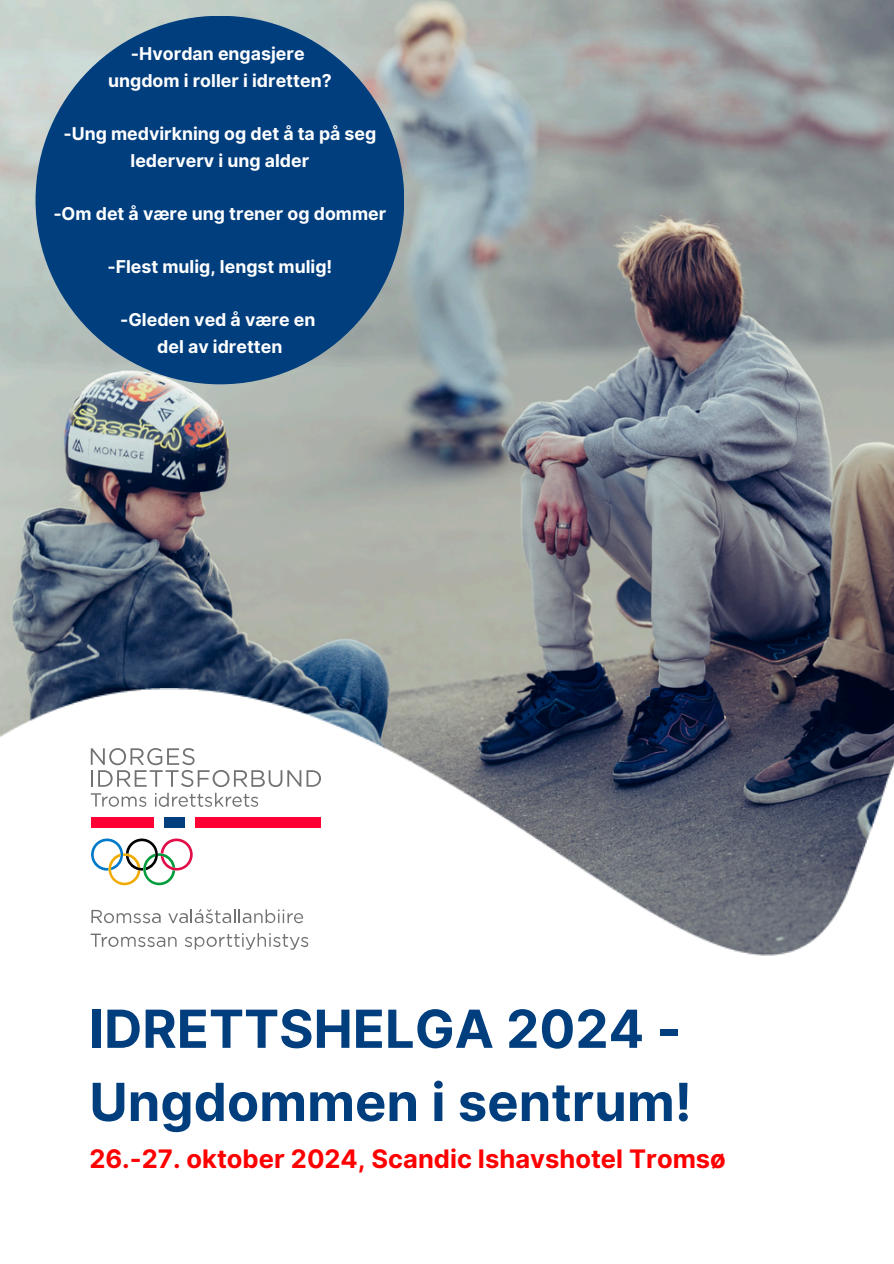
<style>
.page{position:relative;width:894px;height:1264px;background:#fff}
.page>*{position:absolute;margin:0;border:0;box-sizing:border-box;transform-origin:0 0}
.t1{font:700 52.5px/73.2px "Inter";color:#003e7e}
.t2{font:700 25.5px "Inter";color:#f00}
.t3{font:700 17.7px/26.5px "Inter";color:#fff;text-align:center}
</style>
<div class="page">
<img style="left:0;top:0;width:893px;height:688px">
<img style="left:0;top:688px;width:893px;height:268px">
<div style="left:36px;top:16px;width:368px;height:368px;background:#003e7e;border-radius:50%"></div>
<div style="left:152px;top:817px;width:44px;height:11px;background:#fff"></div>
<div style="left:91px;top:817px;width:63px;height:11px;background:#ff0035"></div>
<div style="left:195px;top:817px;width:126px;height:11px;background:#ff0035"></div>
<div style="left:164px;top:817px;width:20px;height:11px;background:#003e7e"></div>
<svg style="left:91px;top:748px;width:230px;height:59px"></svg>
<svg style="left:91px;top:909px;width:70px;height:14px"></svg>
<svg style="left:168px;top:909px;width:135px;height:14px"></svg>
<svg style="left:91px;top:933px;width:85px;height:14px"></svg>
<svg style="left:185px;top:933px;width:123px;height:16px"></svg>
<svg style="left:91px;top:838px;width:102px;height:47px"></svg>
<p class="t3" style="left:131px;top:41px;width:175px">-Hvordan engasjere</p>
<p class="t3" style="left:108px;top:67px;width:225px">ungdom i roller i idretten?</p>
<p class="t3" style="left:63px;top:120px;width:314px">-Ung medvirkning og det å ta på seg lederverv i ung alder</p>
<p class="t3" style="left:53px;top:200px;width:334px">-Om det å være ung trener og dommer</p>
<p class="t3" style="left:107px;top:253px;width:226px">-Flest mulig, lengst mulig!</p>
<p class="t3" style="left:120px;top:306px;width:197px">-Gleden ved å være en</p>
<h1 class="t3" style="left:157px;top:333px;width:127px">del av idretten</h1>
<p class="t1" style="left:89px;top:992px;width:603px">IDRETTSHELGA 2024 -<br>Ungdommen i sentrum!</p>
<p class="t2" style="left:89px;top:1143px;width:638px">26.-27. oktober 2024, Scandic Ishavshotel Tromsø</p>
</div>
